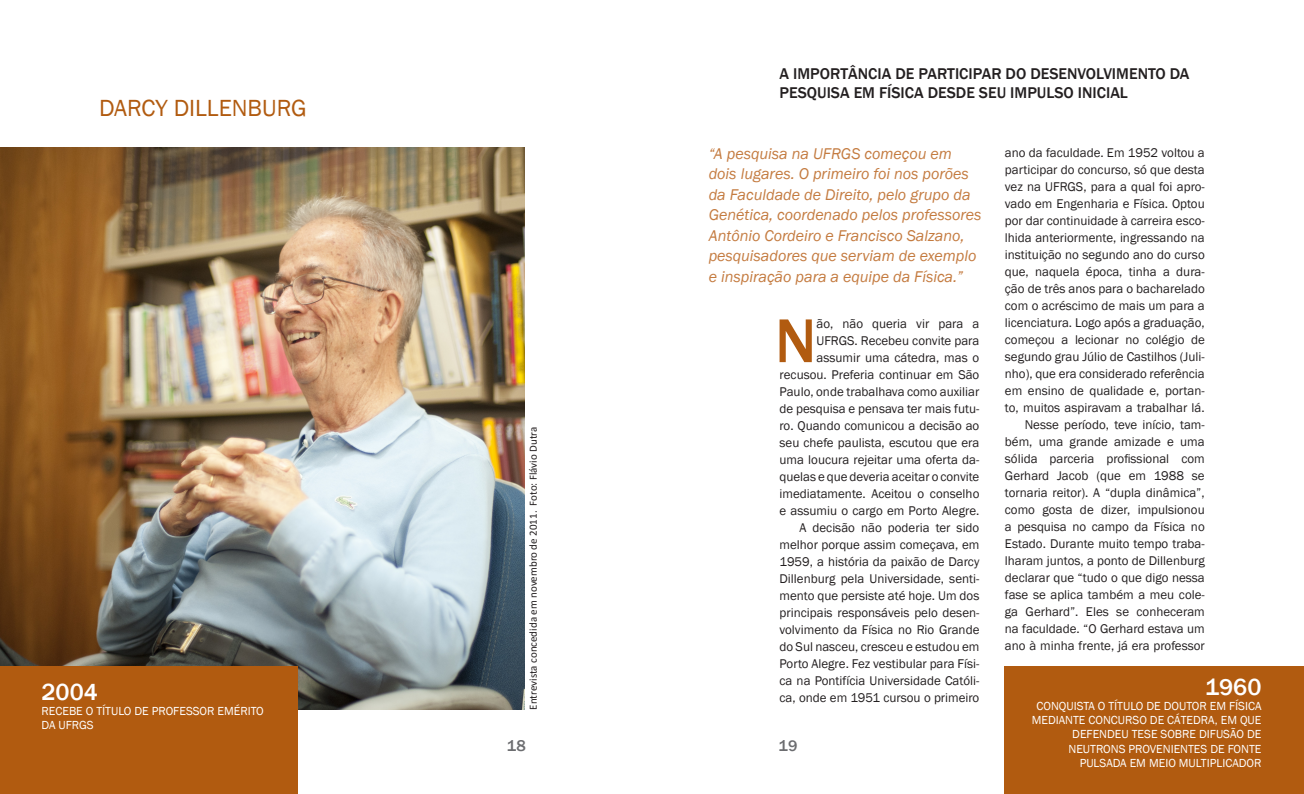
<style>
.page{position:relative;width:1304px;height:794px;background:#fff}
.page>*{position:absolute;margin:0;border:0;box-sizing:border-box;transform-origin:0 0}
.corpo_de_texto{font:500 64px "Franklin Gothic";color:#b15b10}
.Entrevistado{font:24px "Franklin Gothic";color:#b15b10}
.Data_negativa__ESQUE{font:500 24px "Franklin Gothic";color:#fff}
.Data_negativa_DIREIT{font:500 24px "Franklin Gothic";color:#fff}
.Olho{font:italic 16px/20.5px "Franklin Gothic";color:#c47b40}
.legenda_do_Entrevist{font:500 16px/19.2px "Franklin Gothic";color:#231f20}
.t1{font:500 16px "Franklin Gothic";color:#6c6d70}
.corpo_de_texto-2{font:13px/17px "Franklin Gothic";color:#231f20;text-align:justify}
.texto_negativo_DIREI{font:12px/14.4px "Franklin Gothic";color:#fff;text-align:right}
.texto_positivo_ESQUE{font:12px/14.4px "Franklin Gothic";color:#fff}
.t2{font:11px "Calibri";color:#231f20}
</style>
<div class="page">
<img style="left:0;top:147px;width:524px;height:562px">
<div style="left:0;top:666px;width:298px;height:128px;background:#b15b10"></div>
<div style="left:1004px;top:666px;width:300px;height:128px;background:#b15b10"></div>
<p class="Entrevistado" style="left:99px;top:93px;width:209px">DARCY DILLENBURG</p>
<p class="Data_negativa__ESQUE" style="left:42px;top:677px;width:58px">2004</p>
<p class="texto_positivo_ESQUE" style="left:42px;top:703px;width:224px">RECEBE O TÍTULO DE PROFESSOR EMÉRITO<br>DA UFRGS</p>
<p class="legenda_do_Entrevist" style="left:780px;top:64px;width:411px">A IMPORTÂNCIA DE PARTICIPAR DO DESENVOLVIMENTO DA<br>PESQUISA EM FÍSICA DESDE SEU IMPULSO INICIAL</p>
<p class="t2" style="left:526px;top:709px;width:284px;rotate:-90deg">Entrevista concedida em novembro de 2011. Foto: Flávio Dutra</p>
<p class="Olho" style="left:709px;top:143px;width:274px">“A pesquisa na UFRGS começou em dois lugares. O primeiro foi nos porões da Faculdade de Direito, pelo grupo da Genética, coordenado pelos professores Antônio Cordeiro e Francisco Salzano, pesquisadores que serviam de exemplo e inspiração para a equipe da Física.”</p>
<p class="corpo_de_texto-2" style="left:780px;top:315px;width:201px;text-align:right">ão, não queria vir para a UFRGS. Recebeu convite para assumir uma cátedra, mas o recusou. Preferia continuar em São Paulo, onde trabalhava como auxiliar de pesquisa e pensava ter mais futu&shy;ro. Quando comunicou a decisão ao seu chefe paulista, escutou que era uma loucura rejeitar uma oferta da&shy;quelas e que deveria aceitar o convite imediatamente. Aceitou o conselho e assumiu o cargo em Porto Alegre.</p>
<p class="corpo_de_texto-2" style="left:780px;top:519px;width:201px;text-indent:20px">A decisão não poderia ter sido melhor porque assim começava, em 1959, a história da paixão de Darcy Dillenburg pela Universidade, senti&shy;mento que persiste até hoje. Um dos principais responsáveis pelo desen&shy;volvimento da Física no Rio Grande do Sul nasceu, cresceu e estudou em Porto Alegre. Fez vestibular para Físi&shy;ca na Pontifícia Universidade Católi&shy;ca, onde em 1951 cursou o primeiro</p>
<p class="corpo_de_texto" style="left:775px;top:301px;width:43px">N</p>
<p class="t1" style="left:507px;top:735px;width:20px">18</p>
<p class="t1" style="left:779px;top:736px;width:20px">19</p>
<p class="corpo_de_texto-2" style="left:1005px;top:144px;width:201px">ano da faculdade. Em 1952 voltou a participar do concurso, só que desta vez na UFRGS, para a qual foi apro&shy;vado em Engenharia e Física. Optou por dar continuidade à carreira esco&shy;lhida anteriormente, ingressando na instituição no segundo ano do curso que, naquela época, tinha a dura&shy;ção de três anos para o bacharelado com o acréscimo de mais um para a licenciatura. Logo após a graduação, começou a lecionar no colégio de segundo grau Júlio de Castilhos (Juli&shy;nho), que era considerado referência em ensino de qualidade e, portan&shy;to, muitos aspiravam a trabalhar lá.</p>
<p class="corpo_de_texto-2" style="left:1005px;top:416px;width:201px;text-indent:20px">Nesse período, teve início, tam&shy;bém, uma grande amizade e uma sólida parceria profissional com Gerhard Jacob (que em 1988 se tornaria reitor). A “dupla dinâmica”, como gosta de dizer, impulsionou a pesquisa no campo da Física no Estado. Durante muito tempo traba&shy;lharam juntos, a ponto de Dillenburg declarar que “tudo o que digo nessa fase se aplica também a meu cole&shy;ga Gerhard”. Eles se conheceram na faculdade. “O Gerhard estava um ano à minha frente, já era professor</p>
<p class="Data_negativa_DIREIT" style="left:1205px;top:672px;width:58px">1960</p>
<p class="texto_negativo_DIREI" style="left:1032px;top:698px;width:231px">CONQUISTA O TÍTULO DE DOUTOR EM FÍSICA MEDIANTE CONCURSO DE CÁTEDRA, EM QUE DEFENDEU TESE SOBRE DIFUSÃO DE NEUTRONS PROVENIENTES DE FONTE PULSADA EM MEIO MULTIPLICADOR</p>
</div>
